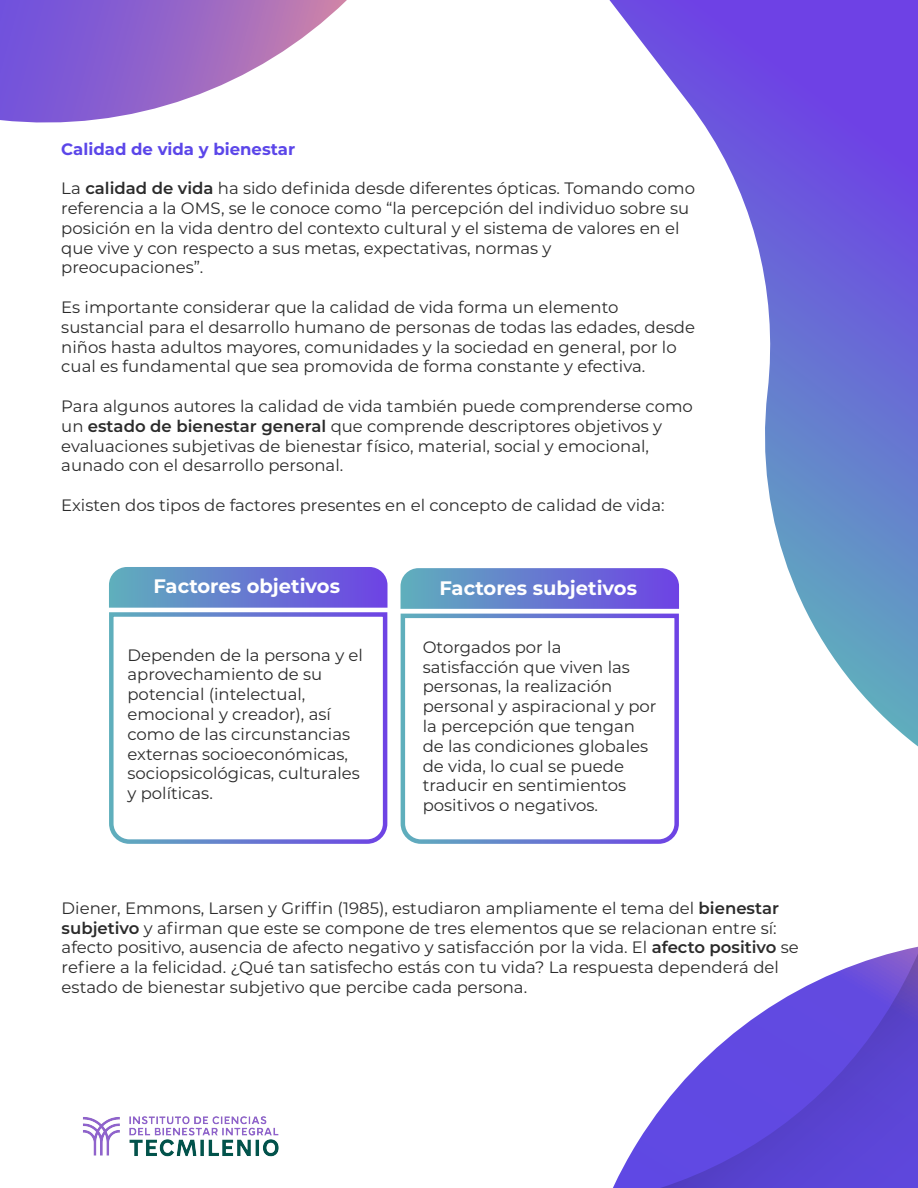
<style>
.page{position:relative;width:918px;height:1188px;background:#fff}
.page>*{position:absolute;margin:0;border:0;box-sizing:border-box;transform-origin:0 0}
.t1{font:700 19.5px "Montserrat";color:#fff}
.t2{font:16.5px/19.8px "Montserrat";color:#2b2b2b}
.t3{font:700 16.5px "Montserrat";color:#5b46e9}
.s1{font-weight:600}
</style>
<div class="page">
<svg style="left:609px;top:0;width:309px;height:654px"></svg>
<svg style="left:613px;top:654px;width:305px;height:534px"></svg>
<svg style="left:0;top:0;width:347px;height:123px"></svg>
<svg style="left:109px;top:612px;width:279px;height:232px"></svg>
<svg style="left:109px;top:567px;width:279px;height:41px;background:#697bd1"></svg>
<svg style="left:400px;top:611px;width:281px;height:235px"></svg>
<svg style="left:401px;top:568px;width:278px;height:41px;background:#697bd1"></svg>
<img style="left:83px;top:1116px;width:196px;height:41px">
<p class="t3" style="left:61px;top:137px;width:235px">Calidad de vida y bienestar</p>
<p class="t2" style="left:61px;top:178px;width:635px">La <span class="s1">calidad de vida</span> ha sido definida desde diferentes ópticas. Tomando como referencia a la OMS, se le conoce como “la percepción del individuo sobre su posición en la vida dentro del contexto cultural y el sistema de valores en el que vive y con respecto a sus metas, expectativas, normas y preocupaciones”.</p>
<p class="t2" style="left:61px;top:297px;width:635px">Es importante considerar que la calidad de vida forma un elemento sustancial para el desarrollo humano de personas de todas las edades, desde niños hasta adultos mayores, comunidades y la sociedad en general, por lo cual es fundamental que sea promovida de forma constante y efectiva.</p>
<p class="t2" style="left:61px;top:396px;width:633px">Para algunos autores la calidad de vida también puede comprenderse como un <span class="s1">estado de bienestar general</span> que comprende descriptores objetivos y evaluaciones subjetivas de bienestar físico, material, social y emocional, aunado con el desarrollo personal.</p>
<p class="t2" style="left:61px;top:495px;width:605px">Existen dos tipos de factores presentes en el concepto de calidad de vida:</p>
<p class="t1" style="left:153px;top:572px;width:188px">Factores objetivos</p>
<p class="t2" style="left:127px;top:644px;width:237px">Dependen de la persona y el aprovechamiento de su potencial (intelectual, emocional y creador), así como de las circunstancias externas socioeconómicas, sociopsicológicas, culturales y políticas.</p>
<p class="t1" style="left:439px;top:574px;width:199px">Factores subjetivos</p>
<p class="t2" style="left:423px;top:636px;width:235px">Otorgados por la satisfacción que viven las personas, la realización personal y aspiracional y por la percepción que tengan de las condiciones globales de vida, lo cual se puede traducir en sentimientos positivos o negativos.</p>
<p class="t2" style="left:62px;top:897px;width:739px">Diener, Emmons, Larsen y Griffin (1985), estudiaron ampliamente el tema del <span class="s1">bienestar subjetivo</span> y afirman que este se compone de tres elementos que se relacionan entre sí: afecto positivo, ausencia de afecto negativo y satisfacción por la vida. El <span class="s1">afecto positivo</span> se refiere a la felicidad. ¿Qué tan satisfecho estás con tu vida? La respuesta dependerá del estado de bienestar subjetivo que percibe cada persona.</p>
</div>
